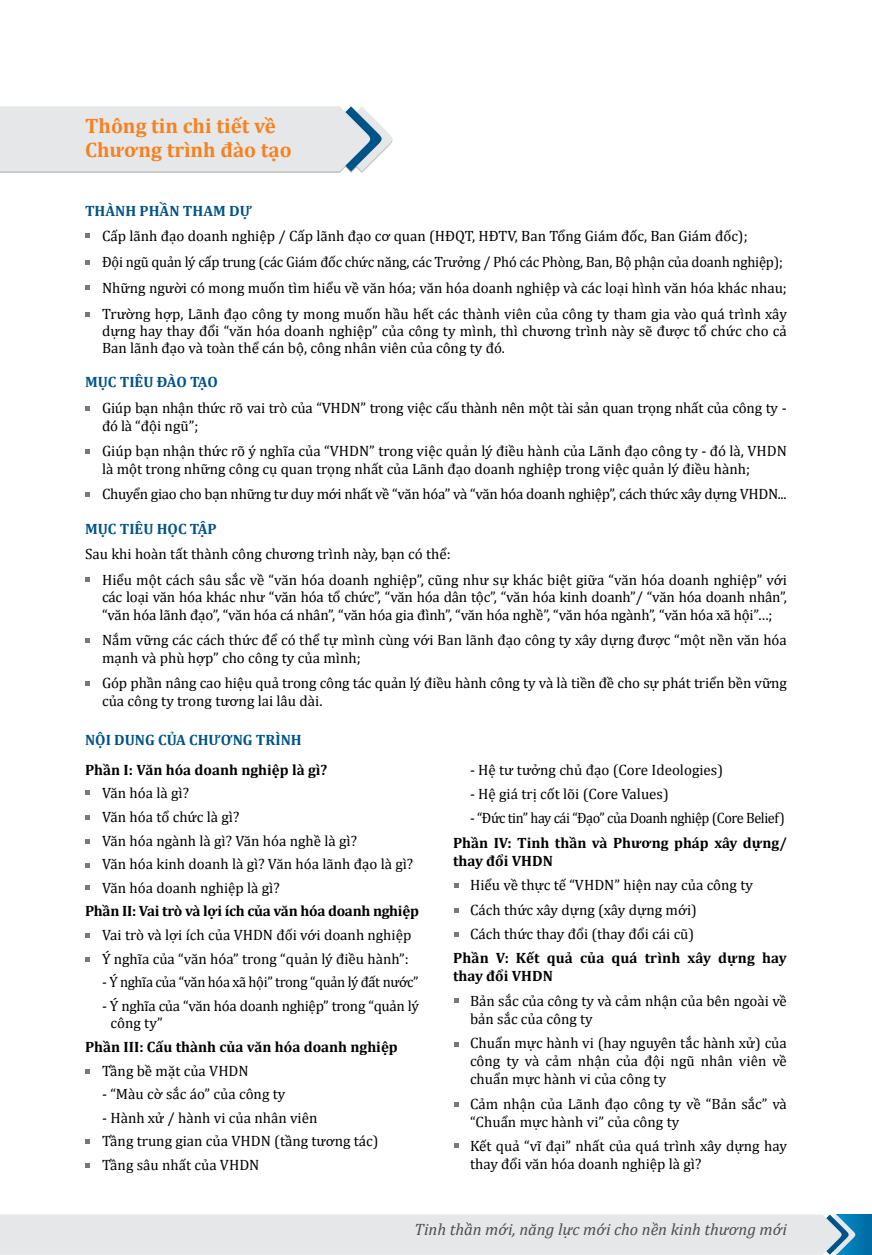
<style>
.page{position:relative;width:872px;height:1255px;background:#fff}
.page>*{position:absolute;margin:0;border:0;box-sizing:border-box;transform-origin:0 0}
.t1{font:700 21px/24px "Cambria";color:#f58220}
.t2{font:italic 16.5px "Cambria";color:#4d4d4f}
.t3{font:15px/17.2px "Cambria";color:#000}
.t4{font:700 15px/18px "Cambria";color:#000}
.t5{font:15px/17.2px "Cambria";letter-spacing:-.02em;color:#000}
.t6{font:700 15px "Cambria";color:#005387}
.t7{font:15px "Cambria";letter-spacing:-.03em;color:#000;scale:.95 1}
.t8{font:15px "Cambria";letter-spacing:-.025em;color:#000}
.t9{font:700 15px "Cambria";letter-spacing:-.02em;color:#000}
</style>
<div class="page">
<svg style="left:85px;top:233px;width:5px;height:5px"></svg>
<svg style="left:85px;top:260px;width:5px;height:4px"></svg>
<svg style="left:85px;top:285px;width:5px;height:5px"></svg>
<svg style="left:85px;top:312px;width:5px;height:4px"></svg>
<svg style="left:85px;top:449px;width:5px;height:4px"></svg>
<svg style="left:85px;top:492px;width:5px;height:4px"></svg>
<svg style="left:85px;top:406px;width:5px;height:5px"></svg>
<svg style="left:85px;top:577px;width:5px;height:5px"></svg>
<svg style="left:85px;top:638px;width:5px;height:4px"></svg>
<svg style="left:85px;top:681px;width:5px;height:4px"></svg>
<svg style="left:85px;top:790px;width:5px;height:4px"></svg>
<svg style="left:85px;top:815px;width:5px;height:5px"></svg>
<svg style="left:85px;top:839px;width:5px;height:4px"></svg>
<svg style="left:85px;top:863px;width:5px;height:4px"></svg>
<svg style="left:85px;top:885px;width:5px;height:5px"></svg>
<svg style="left:85px;top:933px;width:5px;height:4px"></svg>
<svg style="left:85px;top:957px;width:5px;height:4px"></svg>
<svg style="left:85px;top:1139px;width:5px;height:5px"></svg>
<svg style="left:454px;top:1102px;width:4px;height:4px"></svg>
<svg style="left:454px;top:1143px;width:4px;height:5px"></svg>
<svg style="left:454px;top:1042px;width:4px;height:4px"></svg>
<svg style="left:454px;top:998px;width:4px;height:5px"></svg>
<svg style="left:454px;top:932px;width:4px;height:4px"></svg>
<svg style="left:454px;top:908px;width:4px;height:4px"></svg>
<svg style="left:454px;top:883px;width:4px;height:4px"></svg>
<svg style="left:85px;top:1163px;width:5px;height:4px"></svg>
<svg style="left:85px;top:1069px;width:5px;height:4px"></svg>
<svg style="left:0;top:106px;width:393px;height:67px;background:#e0e3e5"></svg>
<div style="left:836px;top:1214px;width:36px;height:40px;background:#0071a9"></div>
<div style="left:0;top:1214px;width:856px;height:40px;background:#e6e7e8"></div>
<h1 class="t1" style="left:85px;top:113px;width:208px">Thông tin chi tiết về<br>Chương trình đào tạo</h1>
<p class="t6" style="left:85px;top:200px;width:168px">THÀNH PHẦN THAM DỰ</p>
<p class="t3" style="left:102px;top:223px;width:686px;line-height:25.8px">Cấp lãnh đạo doanh nghiệp / Cấp lãnh đạo cơ quan (HĐQT, HĐTV, Ban Tổng Giám đốc, Ban Giám đốc);<br>Đội ngũ quản lý cấp trung (các Giám đốc chức năng, các Trưởng / Phó các Phòng, Ban, Bộ phận của doanh nghiệp); Những người có mong muốn tìm hiểu về văn hóa; văn hóa doanh nghiệp và các loại hình văn hóa khác nhau; Trường hợp, Lãnh đạo công ty mong muốn hầu hết các thành viên của công ty tham gia vào quá trình xây</p>
<p class="t3" style="left:102px;top:322px;width:686px">dựng hay thay đổi “văn hóa doanh nghiệp” của công ty mình, thì chương trình này sẽ được tổ chức cho cả<br>Ban lãnh đạo và toàn thể cán bộ, công nhân viên của công ty đó.</p>
<p class="t6" style="left:85px;top:372px;width:134px">MỤC TIÊU ĐÀO TẠO</p>
<p class="t3" style="left:102px;top:399px;width:686px">Giúp bạn nhận thức rõ vai trò của “VHDN” trong việc cấu thành nên một tài sản quan trọng nhất của công ty - đó là “đội ngũ”;</p>
<p class="t3" style="left:102px;top:442px;width:686px">Giúp bạn nhận thức rõ ý nghĩa của “VHDN” trong việc quản lý điều hành của Lãnh đạo công ty - đó là, VHDN là một trong những công cụ quan trọng nhất của Lãnh đạo doanh nghiệp trong việc quản lý điều hành;</p>
<p class="t5" style="left:102px;top:485px;width:686px">Chuyển giao cho bạn những tư duy mới nhất về “văn hóa” và “văn hóa doanh nghiệp”, cách thức xây dựng VHDN...</p>
<p class="t6" style="left:85px;top:518px;width:133px">MỤC TIÊU HỌC TẬP</p>
<p class="t3" style="left:102px;top:541px;width:686px;line-height:25.8px;text-indent:-17px">Sau khi hoàn tất thành công chương trình này, bạn có thể:<br>Hiểu một cách sâu sắc về “văn hóa doanh nghiệp”, cũng như sự khác biệt giữa “văn hóa doanh nghiệp” với</p>
<p class="t3" style="left:102px;top:588px;width:686px">các loại văn hóa khác như “văn hóa tổ chức”, “văn hóa dân tộc”, “văn hóa kinh doanh”/ “văn hóa doanh nhân”, “văn hóa lãnh đạo”, “văn hóa cá nhân”, “văn hóa gia đình”, “văn hóa nghề”, “văn hóa ngành”, “văn hóa xã hội”…;</p>
<p class="t3" style="left:102px;top:631px;width:686px">Nắm vững các cách thức để có thể tự mình cùng với Ban lãnh đạo công ty xây dựng được “một nền văn hóa mạnh và phù hợp” cho công ty của mình;</p>
<p class="t3" style="left:102px;top:674px;width:686px">Góp phần nâng cao hiệu quả trong công tác quản lý điều hành công ty và là tiền đề cho sự phát triển bền vững của công ty trong tương lai lâu dài.</p>
<p class="t6" style="left:85px;top:729px;width:218px">NỘI DUNG CỦA CHƯƠNG TRÌNH</p>
<p class="t4" style="left:85px;top:760px;width:244px">Phần I: Văn hóa doanh nghiệp là gì?</p>
<p class="t3" style="left:102px;top:781px;width:313px;line-height:23.7px">Văn hóa là gì?<br>Văn hóa tổ chức là gì?<br>Văn hóa ngành là gì? Văn hóa nghề là gì?<br>Văn hóa kinh doanh là gì? Văn hóa lãnh đạo là gì?<br>Văn hóa doanh nghiệp là gì?</p>
<p class="t9" style="left:85px;top:900px;width:335px">Phần II: Vai trò và lợi ích của văn hóa doanh nghiệp</p>
<p class="t3" style="left:102px;top:923px;width:311px;line-height:23.7px">Vai trò và lợi ích của VHDN đối với doanh nghiệp<br>Ý nghĩa của “văn hóa” trong “quản lý điều hành”:</p>
<p class="t8" style="left:102px;top:973px;width:318px">- Ý nghĩa của “văn hóa xã hội” trong “quản lý đất nước”</p>
<p class="t5" style="left:111px;top:997px;width:310px;text-indent:-9px">- Ý nghĩa của “văn hóa doanh nghiệp” trong “quản lý công ty”</p>
<p class="t4" style="left:85px;top:1037px;width:314px">Phần III: Cấu thành của văn hóa doanh nghiệp</p>
<p class="t3" style="left:102px;top:1061px;width:148px">Tầng bề mặt của VHDN</p>
<p class="t3" style="left:102px;top:1085px;width:185px">- “Màu cờ sắc áo” của công ty</p>
<p class="t3" style="left:102px;top:1105px;width:278px;line-height:23.5px">- Hành xử / hành vi của nhân viên<br>Tầng trung gian của VHDN (tầng tương tác)<br>Tầng sâu nhất của VHDN</p>
<p class="t3" style="left:470px;top:760px;width:254px">- Hệ tư tưởng chủ đạo (Core Ideologies)</p>
<p class="t3" style="left:470px;top:785px;width:200px">- Hệ giá trị cốt lõi (Core Values)</p>
<p class="t7" style="left:470px;top:809px;width:333px">- “Đức tin” hay cái “Đạo” của Doanh nghiệp (Core Belief)</p>
<p class="t4" style="left:453px;top:833px;width:335px">Phần IV: Tinh thần và Phương pháp xây dựng/ thay đổi VHDN</p>
<p class="t3" style="left:470px;top:872px;width:284px;line-height:24.3px">Hiểu về thực tế “VHDN” hiện nay của công ty<br>Cách thức xây dựng (xây dựng mới)<br>Cách thức thay đổi (thay đổi cái cũ)</p>
<p class="t4" style="left:453px;top:948px;width:335px">Phần V: Kết quả của quá trình xây dựng hay thay đổi VHDN</p>
<p class="t3" style="left:470px;top:991px;width:318px;line-height:18px">Bản sắc của công ty và cảm nhận của bên ngoài về bản sắc của công ty</p>
<p class="t3" style="left:470px;top:1033px;width:318px;line-height:18px;text-align:justify">Chuẩn mực hành vi (hay nguyên tắc hành xử) của công ty và cảm nhận của đội ngũ nhân viên về chuẩn mực hành vi của công ty</p>
<p class="t3" style="left:470px;top:1094px;width:318px;line-height:18px">Cảm nhận của Lãnh đạo công ty về “Bản sắc” và “Chuẩn mực hành vi” của công ty</p>
<p class="t3" style="left:470px;top:1136px;width:318px;line-height:18px">Kết quả “vĩ đại” nhất của quá trình xây dựng hay thay đổi văn hóa doanh nghiệp là gì?</p>
<p class="t2" style="left:414px;top:1217px;width:374px">Tinh thần mới, năng lực mới cho nền kinh thương mới</p>
</div>
